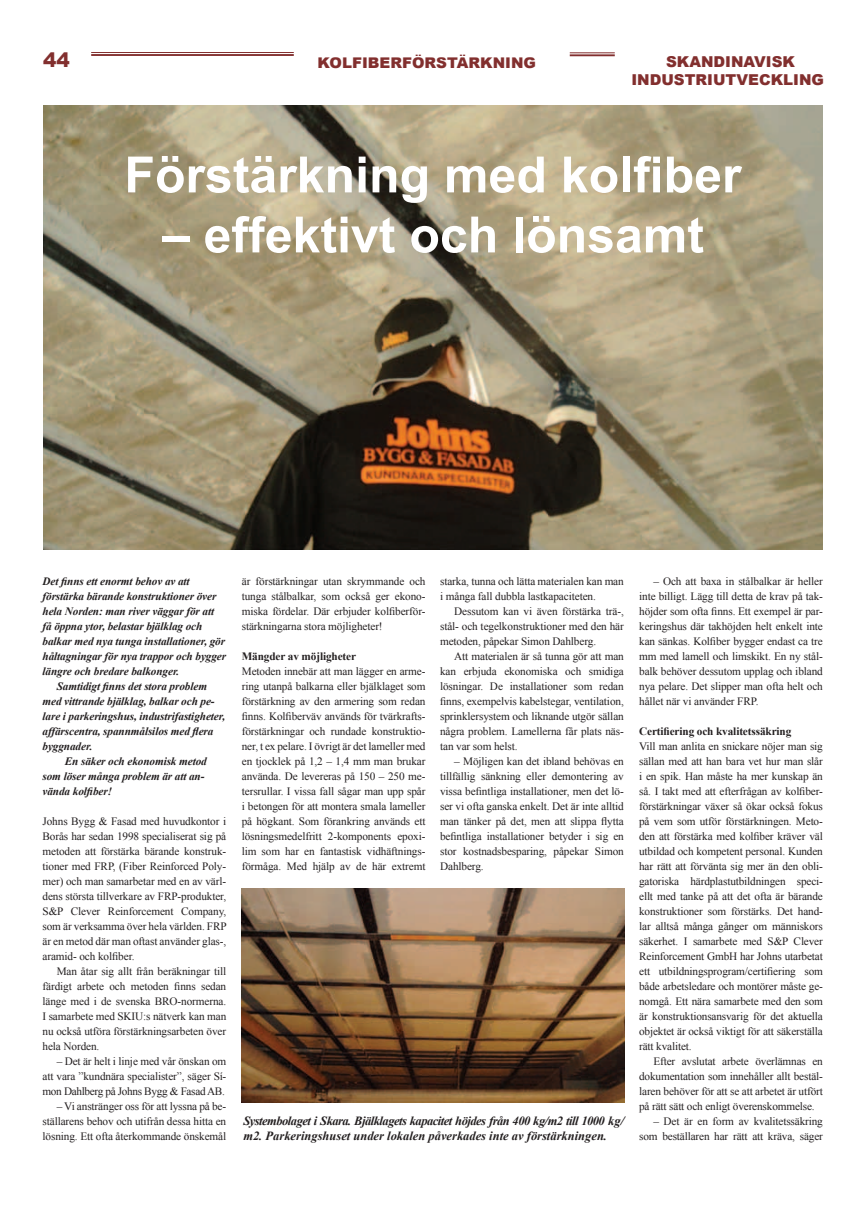
<style>
.page{position:relative;width:865px;height:1205px;background:#fff}
.page>*{position:absolute;margin:0;border:0;box-sizing:border-box;transform-origin:0 0}
.t1{font:700 50px "Arial";color:#fff}
.t2{font:900 20px "Arial";color:#822f2e}
.t3{font:900 15px/18px "Arial";color:#822f2e;text-align:center}
.t4{font:italic 700 12.5px/15px "Times New Roman";letter-spacing:-.02em;color:#231f20}
.t5{font:11.25px/15px "Times New Roman";letter-spacing:-.01em;color:#231f20;text-align:justify}
.t6{font:italic 700 11.25px "Times New Roman";letter-spacing:-.01em;color:#231f20}
.t7{font:700 11.25px "Times New Roman";letter-spacing:-.01em;color:#231f20}
</style>
<div class="page">
<hr style="left:569px;top:52px;width:45px;height:1px;background:#822f2e">
<hr style="left:569px;top:54px;width:45px;height:2px;background:#822f2e">
<hr style="left:91px;top:52px;width:203px;height:1px;background:#822f2e">
<hr style="left:91px;top:54px;width:203px;height:2px;background:#822f2e">
<img style="left:44px;top:105px;width:778px;height:444px">
<img style="left:242px;top:889px;width:382px;height:213px">
<h2 class="t2" style="left:43px;top:45px;width:28px">44</h2>
<h3 class="t3" style="left:631px;top:52px;width:194px">SKANDINAVISK<br>INDUSTRIUTVECKLING</h3>
<h3 class="t3" style="left:317px;top:53px;width:220px">KOLFIBERFÖRSTÄRKNING</h3>
<h1 class="t1" style="left:124px;top:142px;width:618px">Förstärkning med kolfiber</h1>
<h1 class="t1" style="left:162px;top:202px;width:543px">– effektivt och lönsamt</h1>
<p class="t6" style="left:43px;top:575px;width:149px">Det finns ett enormt behov av att</p>
<p class="t6" style="left:43px;top:590px;width:175px">förstärka bärande konstruktioner över</p>
<p class="t6" style="left:43px;top:605px;width:173px">hela Norden: man river väggar för att</p>
<p class="t6" style="left:43px;top:620px;width:161px">få öppna ytor, belastar bjälklag och</p>
<p class="t6" style="left:43px;top:635px;width:184px">balkar med nya tunga installationer, gör</p>
<p class="t6" style="left:43px;top:650px;width:185px">håltagningar för nya trappor och bygger</p>
<p class="t6" style="left:43px;top:665px;width:138px">längre och bredare balkonger.</p>
<p class="t6" style="left:57px;top:680px;width:152px">Samtidigt finns det stora problem</p>
<p class="t6" style="left:43px;top:695px;width:174px">med vittrande bjälklag, balkar och pe-</p>
<p class="t6" style="left:43px;top:710px;width:184px">lare i parkeringshus, industrifastigheter,</p>
<p class="t6" style="left:43px;top:725px;width:172px">affärscentra, spannmålsilos med flera</p>
<p class="t6" style="left:43px;top:740px;width:51px">byggnader.</p>
<p class="t6" style="left:65px;top:755px;width:143px">En säker och ekonomisk metod</p>
<p class="t6" style="left:43px;top:770px;width:163px">som löser många problem är att an-</p>
<p class="t6" style="left:43px;top:785px;width:71px">vända kolfiber!</p>
<p class="t5" style="left:43px;top:814px;width:186px">Johns Bygg &amp; Fasad med huvudkontor i Borås har sedan 1998 specialiserat sig på metoden att förstärka bärande konstruk&shy;tioner med FRP, (Fiber Reinforced Poly&shy;mer) och man samarbetar med en av värl&shy;dens största tillverkare av FRP-produkter, S&amp;P Clever Reinforcement Company, som är verksamma över hela världen. FRP är en metod där man oftast använder glas-, aramid- och kolfiber.</p>
<p class="t5" style="left:43px;top:963px;width:185px;text-indent:14px">Man åtar sig allt från beräkningar till färdigt arbete och metoden finns sedan länge med i de svenska BRO-normerna.<br>I samarbete med SKIU:s nätverk kan man nu också utföra förstärkningsarbeten över hela Norden.</p>
<p class="t5" style="left:43px;top:1053px;width:185px;text-indent:14px">– Det är helt i linje med vår önskan om att vara ”kundnära specialister”, säger Sí&shy;mon Dahlberg på Johns Bygg &amp; Fasad AB.</p>
<p class="t5" style="left:43px;top:1098px;width:185px;text-indent:14px">– Vi anstränger oss för att lyssna på be&shy;ställarens behov och utifrån dessa hitta en lösning. Ett ofta återkommande önskemål</p>
<p class="t5" style="left:242px;top:573px;width:185px">är förstärkningar utan skrymmande och tunga stålbalkar, som också ger ekono&shy;miska fördelar. Där erbjuder kolfiberför&shy;stärkningarna stora möjligheter!</p>
<p class="t7" style="left:242px;top:650px;width:116px">Mängder av möjligheter</p>
<p class="t5" style="left:242px;top:663px;width:185px">Metoden innebär att man lägger en arme&shy;ring utanpå balkarna eller bjälklaget som förstärkning av den armering som redan finns. Kolfiberväv används för tvärkrafts&shy;förstärkningar och rundade konstruktio&shy;ner, t ex pelare. I övrigt är det lameller med en tjocklek på 1,2 – 1,4 mm man brukar använda. De levereras på 150 – 250 me&shy;tersrullar. I vissa fall sågar man upp spår i betongen för att montera smala lameller på högkant. Som förankring används ett lösningsmedelfritt 2-komponents epoxi&shy;lim som har en fantastisk vidhäftnings&shy;förmåga. Med hjälp av de här extremt</p>
<p class="t5" style="left:440px;top:573px;width:185px">starka, tunna och lätta materialen kan man i många fall dubbla lastkapaciteten.</p>
<p class="t5" style="left:440px;top:603px;width:185px;text-indent:14px">Dessutom kan vi även förstärka trä-, stål- och tegelkonstruktioner med den här metoden, påpekar Simon Dahlberg.</p>
<p class="t5" style="left:440px;top:648px;width:185px;text-indent:14px">Att materialen är så tunna gör att man kan erbjuda ekonomiska och smidiga lösningar. De installationer som redan finns, exempelvis kabelstegar, ventilation, sprinklersystem och liknande utgör sällan några problem. Lamellerna får plats näs&shy;tan var som helst.</p>
<p class="t5" style="left:440px;top:753px;width:185px;text-indent:14px">– Möjligen kan det ibland behövas en tillfällig sänkning eller demontering av vissa befintliga installationer, men det lö&shy;ser vi ofta ganska enkelt. Det är inte alltid man tänker på det, men att slippa flytta befintliga installationer betyder i sig en stor kostnadsbesparing, påpekar Simon Dahlberg.</p>
<p class="t4" style="left:243px;top:1113px;width:382px">Systembolaget i Skara. Bjälklagets kapacitet höjdes från 400 kg/m2 till 1000 kg/ m2. Parkeringshuset under lokalen påverkades inte av förstärkningen.</p>
<p class="t5" style="left:639px;top:574px;width:185px;text-indent:14px">– Och att baxa in stålbalkar är heller inte billigt. Lägg till detta de krav på tak&shy;höjder som ofta finns. Ett exempel är par&shy;keringshus där takhöjden helt enkelt inte kan sänkas. Kolfiber bygger endast ca tre mm med lamell och limskikt. En ny stål&shy;balk behöver dessutom upplag och ibland nya pelare. Det slipper man ofta helt och hållet när vi använder FRP.</p>
<p class="t7" style="left:639px;top:725px;width:154px">Certifiering och kvalitetssäkring</p>
<p class="t5" style="left:639px;top:739px;width:185px">Vill man anlita en snickare nöjer man sig sällan med att han bara vet hur man slår i en spik. Han måste ha mer kunskap än så. I takt med att efterfrågan av kolfiber&shy;förstärkningar växer så ökar också fokus på vem som utför förstärkningen. Meto&shy;den att förstärka med kolfiber kräver väl utbildad och kompetent personal. Kunden har rätt att förvänta sig mer än den obli&shy;gatoriska härdplastutbildningen speci&shy;ellt med tanke på att det ofta är bärande konstruktioner som förstärks. Det hand&shy;lar alltså många gånger om människors säkerhet. I samarbete med S&amp;P Clever Reinforcement GmbH har Johns utarbetat ett utbildningsprogram/certifiering som både arbetsledare och montörer måste ge&shy;nomgå. Ett nära samarbete med den som är konstruktionsansvarig för det aktuella objektet är också viktigt för att säkerställa rätt kvalitet.</p>
<p class="t5" style="left:639px;top:1053px;width:185px;text-indent:14px">Efter avslutat arbete överlämnas en dokumentation som innehåller allt bestäl&shy;laren behöver för att se att arbetet är utfört på rätt sätt och enligt överenskommelse.</p>
<p class="t5" style="left:639px;top:1113px;width:185px;text-align:right">– Det är en form av kvalitetssäkring som beställaren har rätt att kräva, säger</p>
</div>
